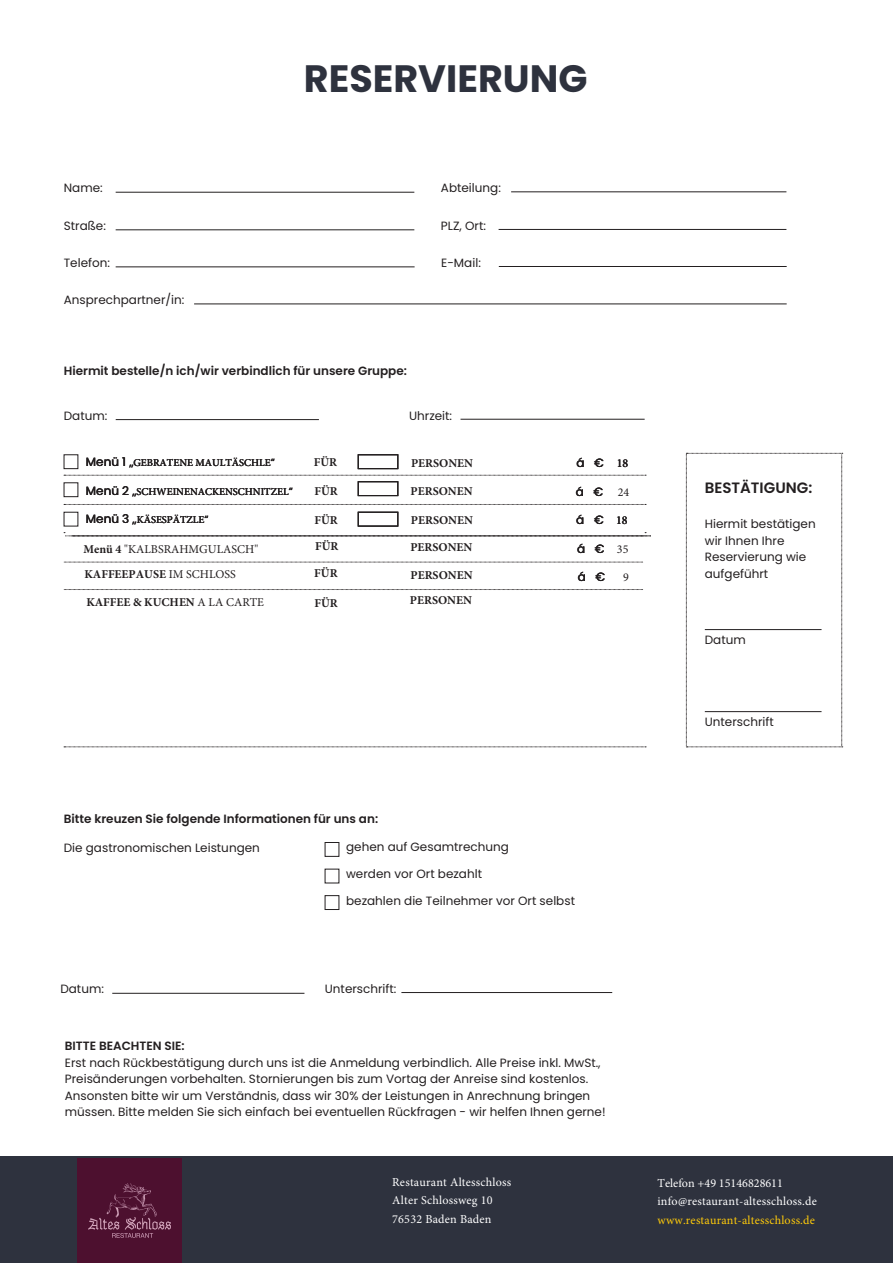
<style>
.page{position:relative;width:893px;height:1263px;background:#fff}
.page>*{position:absolute;margin:0;border:0;box-sizing:border-box;transform-origin:0 0}
.t1{font:700 38.1px "Poppins";color:#2e323e}
.t2{font:600 15px "Poppins";color:#231f20}
.t3{font:12.15px/18.1px "Minion Pro";letter-spacing:.02em;color:#fff}
.t4{font:12.15px "Minion Pro";letter-spacing:.015em;color:#feca0a}
.t5{font:12px/16.5px "Poppins";color:#231f20}
.t6{font:600 12px "Poppins";color:#231f20}
.t7{font:700 12px/25px "Minion Pro";color:#221e1f}
.t8{font:700 12px "Minion Pro";color:#231f20}
.t9{font:12px "Minion Pro";color:#221e1f}
.t10{font:12px "Minion Pro";color:#231f20}
.t11{font:10.5px "Minion Pro";color:#231f20}
.s1{font-family:"Poppins";font-size:12px}
.s2{font-family:"Poppins"}
.s3{font-family:"Minion Pro"}
.s4{font-weight:700}
.s5{font-weight:400}
</style>
<div class="page">
<div style="left:0;top:1156px;width:893px;height:107px;background:#2e323e"></div>
<hr style="left:116px;top:230px;width:298px;height:1px;background:#231f20">
<hr style="left:116px;top:192px;width:298px;height:1px;background:#231f20">
<hr style="left:499px;top:229px;width:287px;height:1px;background:#231f20">
<hr style="left:116px;top:267px;width:299px;height:1px;background:#231f20">
<hr style="left:499px;top:266px;width:288px;height:1px;background:#231f20">
<hr style="left:511px;top:192px;width:275px;height:1px;background:#231f20">
<hr style="left:194px;top:304px;width:593px;height:1px;background:#231f20">
<div style="left:64px;top:455px;width:14px;height:14px;border:1px solid #231f20"></div>
<svg style="left:64px;top:475px;width:582px;height:1px"></svg>
<hr style="left:116px;top:419px;width:203px;height:1px;background:#231f20">
<hr style="left:460px;top:419px;width:185px;height:1px;background:#231f20">
<div style="left:64px;top:483px;width:14px;height:14px;border:1px solid #231f20"></div>
<svg style="left:64px;top:504px;width:582px;height:1px"></svg>
<svg style="left:64px;top:747px;width:582px;height:1px"></svg>
<svg style="left:686px;top:453px;width:157px;height:295px"></svg>
<hr style="left:705px;top:629px;width:116px;height:1px;background:#231f20">
<hr style="left:705px;top:711px;width:116px;height:1px;background:#231f20">
<div style="left:325px;top:895px;width:14px;height:15px;border:1px solid #231f20"></div>
<hr style="left:112px;top:993px;width:192px;height:1px;background:#231f20">
<hr style="left:401px;top:992px;width:211px;height:1px;background:#231f20">
<img style="left:77px;top:1158px;width:104px;height:104px">
<div style="left:358px;top:455px;width:40px;height:14px;border:1px solid #231f20"></div>
<div style="left:358px;top:481px;width:40px;height:15px;border:1px solid #231f20"></div>
<div style="left:358px;top:512px;width:40px;height:14px;border:1px solid #231f20"></div>
<svg style="left:64px;top:532px;width:586px;height:5px"></svg>
<svg style="left:63px;top:562px;width:580px;height:1px"></svg>
<svg style="left:63px;top:589px;width:580px;height:1px"></svg>
<p class="t5" style="left:64px;top:180px;width:40px">Name:</p>
<p class="t5" style="left:64px;top:218px;width:44px">Straße:</p>
<h1 class="t1" style="left:304px;top:56px;width:285px">RESERVIERUNG</h1>
<p class="t5" style="left:441px;top:180px;width:61px">Abteilung:</p>
<p class="t5" style="left:441px;top:217px;width:47px">PLZ, Ort:</p>
<p class="t5" style="left:64px;top:255px;width:48px">Telefon:</p>
<p class="t5" style="left:441px;top:254px;width:41px">E-Mail:</p>
<p class="t5" style="left:64px;top:292px;width:122px">Ansprechpartner/in:</p>
<p class="t6" style="left:64px;top:364px;width:345px">Hiermit bestelle/n ich/wir verbindlich für unsere Gruppe:</p>
<p class="t5" style="left:64px;top:407px;width:45px">Datum:</p>
<p class="t5" style="left:409px;top:407px;width:45px">Uhrzeit:</p>
<p class="t11" style="left:86px;top:455px;width:190px"><span class="s1">Menü 1</span> <span class="s2">„</span>GEBRATENE MAULTÄSCHLE<span class="s2">“</span></p>
<p class="t8" style="left:314px;top:454px;width:25px">FÜR</p>
<p class="t8" style="left:411px;top:454px;width:64px">PERSONEN</p>
<p class="t5" style="left:576px;top:454px;width:53px">á € <span class="s3">18</span></p>
<p class="t11" style="left:86px;top:485px;width:208px"><span class="s1">Menü 2</span> <span class="s2">„</span>SCHWEINENACKENSCHNITZEL<span class="s2">“</span></p>
<p class="t8" style="left:314px;top:483px;width:25px">FÜR</p>
<p class="t8" style="left:411px;top:483px;width:64px">PERSONEN</p>
<p class="t5" style="left:576px;top:484px;width:55px">á € <span class="s3">24</span></p>
<p class="t11" style="left:86px;top:512px;width:124px"><span class="s1">Menü 3</span> <span class="s2">„</span>KÄSESPÄTZLE<span class="s2">“</span></p>
<p class="t8" style="left:314px;top:511px;width:25px">FÜR</p>
<p class="t8" style="left:411px;top:511px;width:64px">PERSONEN</p>
<p class="t5" style="left:576px;top:511px;width:29px">á €</p>
<p class="t5" style="left:576px;top:511px;width:29px">á €</p>
<p class="t5" style="left:576px;top:511px;width:53px">á € <span class="s3">18</span></p>
<p class="t5" style="left:577px;top:541px;width:29px">á €</p>
<p class="t7" style="left:315px;top:533px;width:25px">FÜR</p>
<p class="t7" style="left:314px;top:561px;width:25px">FÜR</p>
<p class="t7" style="left:314px;top:591px;width:25px">FÜR</p>
<p class="t7" style="left:410px;top:535px;width:64px">PERSONEN</p>
<p class="t7" style="left:410px;top:563px;width:64px">PERSONEN<br>PERSONEN</p>
<p class="t5" style="left:577px;top:541px;width:29px">á €</p>
<p class="t5" style="left:577px;top:541px;width:53px">á € <span class="s3">35</span></p>
<p class="t9" style="left:84px;top:541px;width:176px"><span class="s4">Menü 4</span> "KALBSRAHMGULASCH"</p>
<p class="t7" style="left:84px;top:561px;width:153px">KAFFEEPAUSE <span class="s5">IM SCHLOSS</span></p>
<p class="t5" style="left:578px;top:568px;width:29px">á €</p>
<p class="t5" style="left:578px;top:568px;width:29px">á €</p>
<p class="t5" style="left:578px;top:568px;width:29px">á €</p>
<p class="t10" style="left:623px;top:569px;width:7px">9</p>
<p class="t7" style="left:86px;top:589px;width:179px">KAFFEE &amp; KUCHEN <span class="s5">A LA CARTE</span></p>
<p class="t6" style="left:64px;top:812px;width:316px">Bitte kreuzen Sie folgende Informationen für uns an:</p>
<p class="t5" style="left:64px;top:839px;width:198px">Die gastronomischen Leistungen</p>
<p class="t5" style="left:346px;top:839px;width:164px">gehen auf Gesamtrechung</p>
<p class="t5" style="left:346px;top:866px;width:137px">werden vor Ort bezahlt</p>
<p class="t5" style="left:346px;top:893px;width:230px">bezahlen die Teilnehmer vor Ort selbst</p>
<p class="t5" style="left:60px;top:981px;width:45px">Datum:</p>
<p class="t5" style="left:325px;top:981px;width:73px">Unterschrift:</p>
<p class="t6" style="left:65px;top:1039px;width:121px">BITTE BEACHTEN SIE:</p>
<p class="t5" style="left:65px;top:1054px;width:542px">Erst nach Rückbestätigung durch uns ist die Anmeldung verbindlich. Alle Preise inkl. MwSt., Preisänderungen vorbehalten. Stornierungen bis zum Vortag der Anreise sind kostenlos.<br>Ansonsten bitte wir um Verständnis, dass wir 30% der Leistungen in Anrechnung bringen müssen. Bitte melden Sie sich einfach bei eventuellen Rückfragen - wir helfen Ihnen gerne!</p>
<p class="t2" style="left:705px;top:479px;width:109px">BESTÄTIGUNG:</p>
<p class="t5" style="left:705px;top:516px;width:112px">Hiermit bestätigen wir Ihnen Ihre<br>Reservierung wie aufgeführt</p>
<p class="t5" style="left:705px;top:631px;width:43px">Datum</p>
<p class="t5" style="left:705px;top:714px;width:71px">Unterschrift</p>
<p class="t3" style="left:392px;top:1173px;width:121px">Restaurant Altesschloss<br>Alter Schlossweg 10<br>76532 Baden Baden</p>
<p class="t3" style="left:657px;top:1174px;width:161px">Telefon +49 15146828611 info@restaurant-altesschloss.de</p>
<p class="t4" style="left:657px;top:1211px;width:159px">www.restaurant-altesschloss.de</p>
</div>
